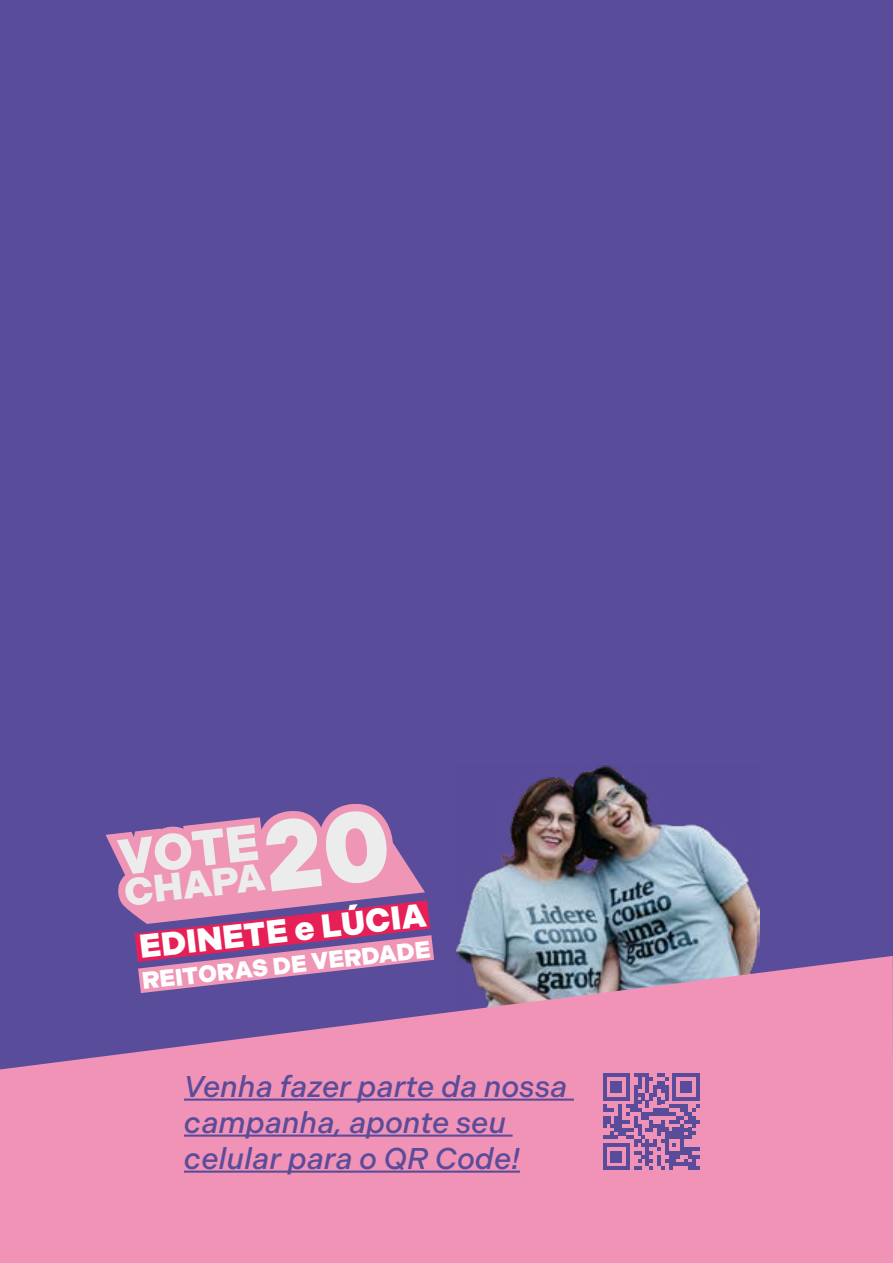
<style>
.page{position:relative;width:893px;height:1263px;background:#594d9b}
.page>*{position:absolute;margin:0;border:0;box-sizing:border-box;transform-origin:0 0}
.t1{font:50.4px "Indivisible Var Roman";color:#ececec}
.t2{font:38.25px "Indivisible Var Roman";color:#ececec}
.t3{font:33px "Indivisible Var Roman";color:#fff}
.t4{font:italic 30px/36px "Indivisible Var";color:#5b4c9a}
.t5{font:23.85px "Indivisible Var Roman";color:#fff}
</style>
<div class="page">
<img style="left:456px;top:765px;width:303px;height:191px">
<svg style="left:0;top:956px;width:893px;height:307px;fill:#f193b7"></svg>
<hr style="left:184px;top:1098px;width:390px;height:3px;background:#5b4c9a">
<hr style="left:184px;top:1134px;width:329px;height:3px;background:#5b4c9a">
<hr style="left:184px;top:1170px;width:336px;height:3px;background:#5b4c9a">
<svg style="left:603px;top:1073px;width:97px;height:97px"></svg>
<svg style="left:106px;top:803px;width:328px;height:190px"></svg>
<h1 class="t1" style="left:115px;top:829px;width:142px;rotate:-6deg">VOTE</h1>
<p class="t2" style="left:122px;top:870px;width:143px;rotate:-6deg">CHAPA</p>
<p class="t3" style="left:138px;top:927px;width:290px;rotate:-6deg">EDINETE e LÚCIA</p>
<p class="t5" style="left:141px;top:966px;width:291px;rotate:-6deg">REITORAS DE VERDADE</p>
<p class="t4" style="left:184px;top:1068px;width:385px">Venha fazer parte da nossa campanha, aponte seu celular para o QR Code!</p>
</div>
